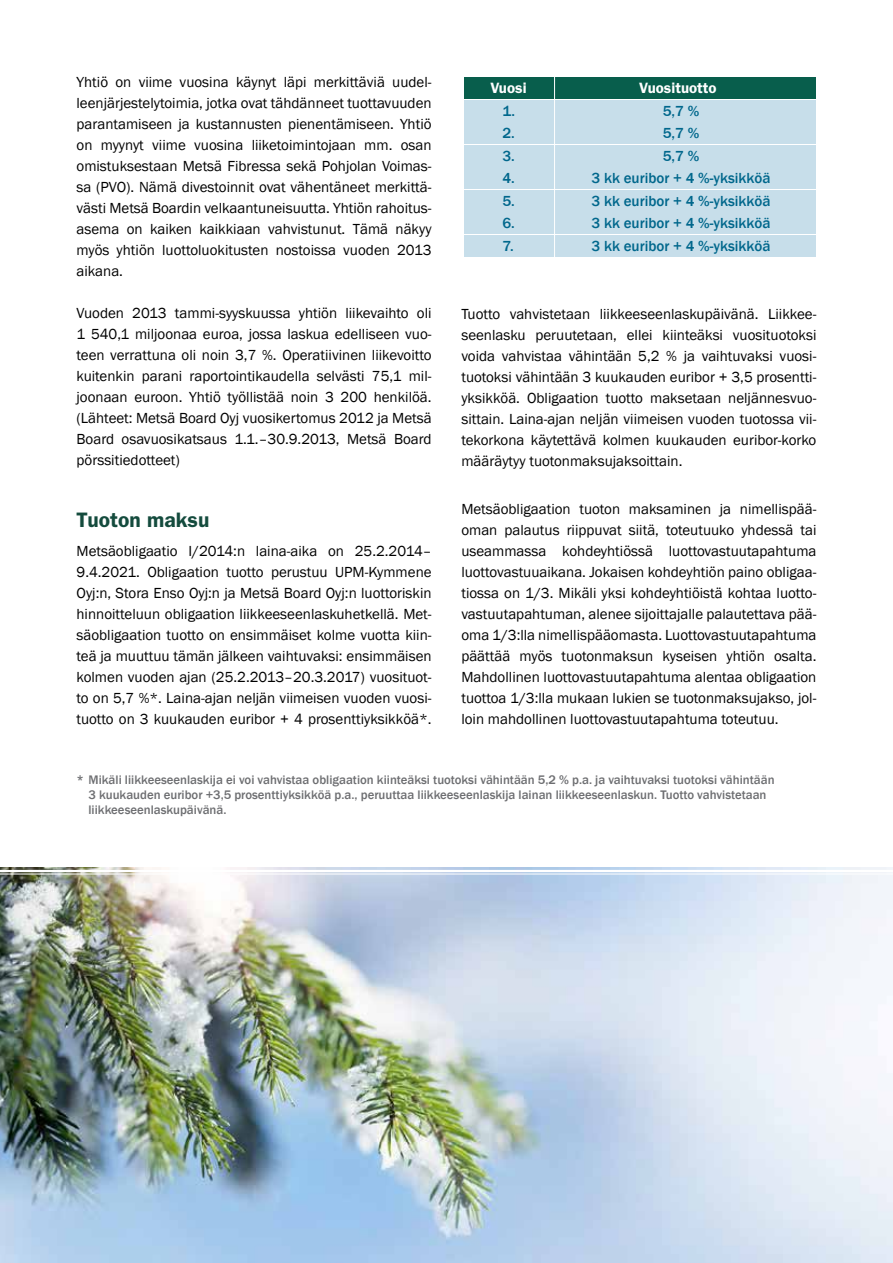
<style>
.page{position:relative;width:893px;height:1263px;background:#fff}
.page>*{position:absolute;margin:0;border:0;box-sizing:border-box;transform-origin:0 0}
.t1{font:600 21px "Franklin Gothic";color:#144b3d}
.t2{font:15px/21px "Franklin Gothic";color:#000;text-align:justify}
.t3{font:500 15px "Franklin Gothic";color:#00678c}
.t4{font:600 15px "Franklin Gothic";color:#fff}
.t5{font:500 12.75px/15px "Franklin Gothic";color:#6d6e71}
</style>
<div class="page">
<img style="left:0;top:868px;width:893px;height:395px">
<div style="left:465px;top:78px;width:351px;height:21px;background:#085e4c"></div>
<div style="left:465px;top:100px;width:351px;height:21px;background:#c7deea"></div>
<div style="left:465px;top:123px;width:351px;height:21px;background:#c7deea"></div>
<div style="left:465px;top:145px;width:351px;height:21px;background:#c7deea"></div>
<div style="left:465px;top:168px;width:351px;height:21px;background:#c7deea"></div>
<div style="left:465px;top:190px;width:351px;height:21px;background:#c7deea"></div>
<div style="left:465px;top:213px;width:351px;height:21px;background:#c7deea"></div>
<div style="left:465px;top:235px;width:351px;height:21px;background:#c7deea"></div>
<hr style="left:554px;top:75px;width:1px;height:183px;background:#fff">
<hr style="left:0;top:874px;width:893px;height:1px;background:#fff">
<hr style="left:0;top:870px;width:893px;height:2px;background:#fff">
<p class="t2" style="left:77px;top:72px;width:357px">Yhtiö on viime vuosina käynyt läpi merkittäviä uudel&shy;leenjärjestelytoimia, jotka ovat tähdänneet tuottavuuden parantamiseen ja kustannusten pienentämiseen. Yhtiö on myynyt viime vuosina liiketoimintojaan mm. osan omistuksestaan Metsä Fibressa sekä Pohjolan Voimas&shy;sa (PVO). Nämä divestoinnit ovat vähentäneet merkittä&shy;västi Metsä Boardin velkaantuneisuutta. Yhtiön rahoitus&shy;asema on kaiken kaikkiaan vahvistunut. Tämä näkyy myös yhtiön luottoluokitusten nostoissa vuoden 2013 aikana.</p>
<p class="t2" style="left:77px;top:303px;width:357px">Vuoden 2013 tammi-syyskuussa yhtiön liikevaihto oli 1 540,1 miljoonaa euroa, jossa laskua edelliseen vuo&shy;teen verrattuna oli noin 3,7 %. Operatiivinen liikevoitto kuitenkin parani raportointikaudella selvästi 75,1 mil&shy;joonaan euroon. Yhtiö työllistää noin 3 200 henkilöä. (Lähteet: Metsä Board Oyj vuosikertomus 2012 ja Metsä Board osavuosikatsaus 1.1.–30.9.2013, Metsä Board pörssitiedotteet)</p>
<p class="t2" style="left:461px;top:304px;width:357px">Tuotto vahvistetaan liikkeeseenlaskupäivänä. Liikkee&shy;seenlasku peruutetaan, ellei kiinteäksi vuosituotoksi voida vahvistaa vähintään 5,2 % ja vaihtuvaksi vuosi&shy;tuotoksi vähintään 3 kuukauden euribor + 3,5 prosentti&shy;yksikköä. Obligaation tuotto maksetaan neljännesvuo&shy;sittain. Laina-ajan neljän viimeisen vuoden tuotossa vii&shy;tekorkona käytettävä kolmen kuukauden euribor-korko määräytyy tuotonmaksujaksoittain.</p>
<p class="t2" style="left:461px;top:499px;width:357px">Metsäobligaation tuoton maksaminen ja nimellispää&shy;oman palautus riippuvat siitä, toteutuuko yhdessä tai useammassa kohdeyhtiössä luottovastuutapahtuma luottovastuuaikana. Jokaisen kohdeyhtiön paino obligaa&shy;tiossa on 1/3. Mikäli yksi kohdeyhtiöistä kohtaa luotto&shy;vastuutapahtuman, alenee sijoittajalle palautettava pää&shy;oma 1/3:lla nimellispääomasta. Luottovastuutapahtuma päättää myös tuotonmaksun kyseisen yhtiön osalta.<br>Mahdollinen luottovastuutapahtuma alentaa obligaation tuottoa 1/3:lla mukaan lukien se tuotonmaksujakso, jol&shy;loin mahdollinen luottovastuutapahtuma toteutuu.</p>
<p class="t4" style="left:490px;top:79px;width:38px">Vuosi</p>
<p class="t4" style="left:639px;top:79px;width:79px">Vuosituotto</p>
<p class="t3" style="left:502px;top:101px;width:14px">1.</p>
<p class="t3" style="left:663px;top:101px;width:38px">5,7 %</p>
<p class="t3" style="left:502px;top:124px;width:14px">2.</p>
<p class="t3" style="left:663px;top:124px;width:38px">5,7 %</p>
<p class="t3" style="left:502px;top:146px;width:14px">3.</p>
<p class="t3" style="left:663px;top:146px;width:38px">5,7 %</p>
<p class="t3" style="left:502px;top:169px;width:14px">4.</p>
<p class="t3" style="left:591px;top:169px;width:180px">3 kk euribor + 4 %-yksikköä</p>
<p class="t3" style="left:502px;top:191px;width:14px">5.</p>
<p class="t3" style="left:591px;top:191px;width:180px">3 kk euribor + 4 %-yksikköä</p>
<p class="t3" style="left:502px;top:214px;width:14px">6.</p>
<p class="t3" style="left:591px;top:214px;width:180px">3 kk euribor + 4 %-yksikköä</p>
<p class="t3" style="left:502px;top:236px;width:13px">7.</p>
<p class="t3" style="left:591px;top:236px;width:180px">3 kk euribor + 4 %-yksikköä</p>
<h1 class="t1" style="left:77px;top:507px;width:134px">Tuoton maksu</h1>
<p class="t2" style="left:77px;top:541px;width:357px">Metsäobligaatio I/2014:n laina-aika on 25.2.2014– 9.4.2021. Obligaation tuotto perustuu UPM-Kymmene Oyj:n, Stora Enso Oyj:n ja Metsä Board Oyj:n luottoriskin hinnoitteluun obligaation liikkeeseenlaskuhetkellä. Met&shy;säobligaation tuotto on ensimmäiset kolme vuotta kiin&shy;teä ja muuttuu tämän jälkeen vaihtuvaksi: ensimmäisen kolmen vuoden ajan (25.2.2013–20.3.2017) vuosituot&shy;to on 5,7 %*. Laina-ajan neljän viimeisen vuoden vuosi&shy;tuotto on 3 kuukauden euribor + 4 prosenttiyksikköä*.</p>
<p class="t5" style="left:89px;top:772px;width:688px;text-indent:-12px">* Mikäli liikkeeseenlaskija ei voi vahvistaa obligaation kiinteäksi tuotoksi vähintään 5,2 % p.a. ja vaihtuvaksi tuotoksi vähintään<br>3 kuukauden euribor +3,5 prosenttiyksikköä p.a., peruuttaa liikkeeseenlaskija lainan liikkeeseenlaskun. Tuotto vahvistetaan liikkeeseenlaskupäivänä.</p>
</div>
